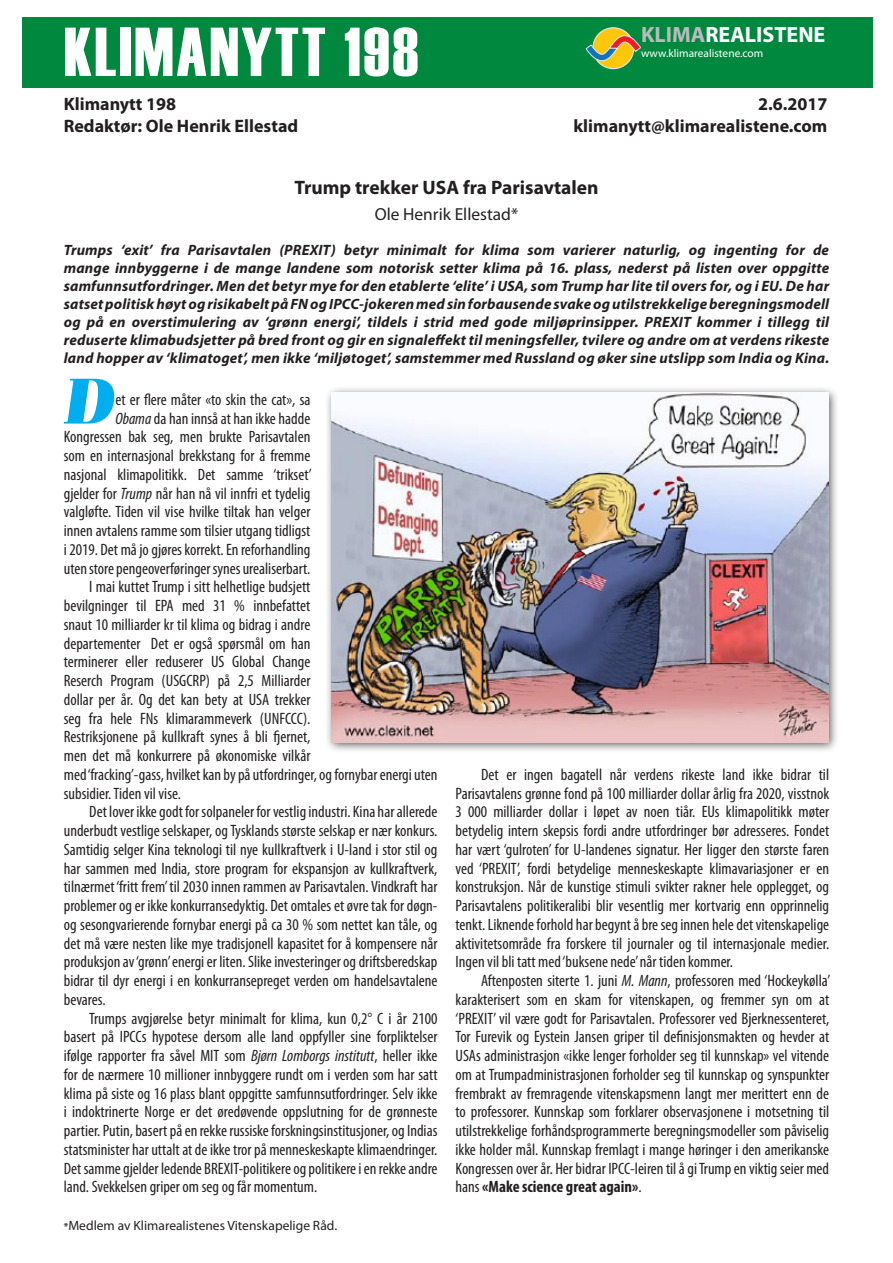
<style>
.page{position:relative;width:893px;height:1263px;background:#fff}
.page>*{position:absolute;margin:0;border:0;box-sizing:border-box;transform-origin:0 0}
.Tekst{font:italic 700 70.35px "Bridone";color:#00aeef}
.t1{font:69px "Haettenschweiler";letter-spacing:.04em;color:#fff}
.t2{font:700 22.05px "Myriad Pro";color:#fff}
.Tittel{font:700 19.5px "Myriad Pro";color:#231f20}
.t3{font:700 18px "Myriad Pro";color:#231f20}
.Forfatter{font:17.4px "Myriad Pro";color:#231f20}
.Tekst-2{font:condensed 16.5px/18.8px "Myriad Pro";color:#231f20;text-align:justify}
.Ingress{font:italic 700 15px/18px "Myriad Pro";letter-spacing:.01em;color:#231f20;text-align:justify}
.t4{font:13.5px "Myriad Pro";color:#231f20}
.t5{font:11.4px "Myriad Pro";color:#fff}
.s1{color:#babbbe}
.s2{font-style:italic}
.s3{font-weight:700}
.s4{font-weight:600;font-size:10.5px}
</style>
<div class="page">
<div style="left:22px;top:17px;width:851px;height:70px;background:#00883e"></div>
<div style="left:593px;top:28px;width:41px;height:41px;background:#fec70c;border-radius:50%"></div>
<div style="left:592px;top:27px;width:42px;height:42px;border:1px solid #e6e7e9;border-radius:50%"></div>
<svg style="left:586px;top:35px;width:55px;height:35px"></svg>
<div style="left:325px;top:386px;width:514px;height:368px;background:#231f20;opacity:.75"></div>
<img style="left:332px;top:393px;width:496px;height:349px">
<p class="t1" style="left:64px;top:12px;width:356px">KLIMANYTT 198</p>
<p class="t2" style="left:641px;top:20px;width:186px"><span class="s1">KLIMA</span>REALISTENE</p>
<p class="t5" style="left:641px;top:46px;width:124px">www.klimarealistene.com</p>
<p class="t3" style="left:64px;top:92px;width:114px">Klimanytt 198</p>
<p class="t3" style="left:758px;top:92px;width:71px">2.6.2017</p>
<p class="t3" style="left:64px;top:114px;width:236px">Redaktør: Ole Henrik Ellestad</p>
<p class="t3" style="left:573px;top:114px;width:255px">klimanytt@klimarealistene.com</p>
<p class="Tittel" style="left:294px;top:175px;width:306px">Trump trekker USA fra Parisavtalen</p>
<p class="Forfatter" style="left:375px;top:203px;width:145px">Ole Henrik Ellestad*</p>
<p class="Ingress" style="left:64px;top:240px;width:767px">Trumps ‘exit’ fra Parisavtalen (PREXIT) betyr minimalt for klima som varierer naturlig, og ingenting for de mange innbyggerne i de mange landene som notorisk setter klima på 16. plass, nederst på listen over oppgitte samfunnsutfordringer. Men det betyr mye for den etablerte ‘elite’ i USA, som Trump har lite til overs for, og i EU. De har satset politisk høyt og risikabelt på FN og IPCC-jokeren med sin forbausende svake og utilstrekkelige beregningsmodell og på en overstimulering av ‘grønn energi’, tildels i strid med gode miljøprinsipper. PREXIT kommer i tillegg til reduserte klimabudsjetter på bred front og gir en signaleffekt til meningsfeller, tvilere og andre om at verdens rikeste land hopper av ‘klimatoget’, men ikke ‘miljøtoget’, samstemmer med Russland og øker sine utslipp som India og Kina.</p>
<p class="Tekst" style="left:64px;top:358px;width:53px">D</p>
<p class="Tekst-2" style="left:64px;top:390px;width:249px;text-align:right">et er flere måter «to skin the cat», sa<br><span class="s2">Obama</span> da han innså at han ikke hadde Kongressen bak seg, men brukte Parisavtalen som en internasjonal brekkstang for å fremme nasjonal klimapolitikk. Det samme ‘trikset’ gjelder for <span class="s2">Trump</span> når han nå vil innfri et tydelig valgløfte. Tiden vil vise hvilke tiltak han velger innen avtalens ramme som tilsier utgang tidligst i 2019. Det må jo gjøres korrekt. En reforhandling uten store pengeoverføringer synes urealiserbart.</p>
<p class="Tekst-2" style="left:64px;top:577px;width:375px;text-align:left;text-indent:26px">I mai kuttet Trump i sitt helhetlige budsjett<br>bevilgninger til EPA med 31 % innbefattet<br>snaut 10 milliarder kr til klima og bidrag i andre<br>departementer Det er også spørsmål om han<br>terminerer eller reduserer US Global Change<br>Reserch Program (USGCRP) på 2,5 Milliarder<br>dollar per år. Og det kan bety at USA trekker<br>seg fra hele FNs klimarammeverk (UNFCCC).<br>Restriksjonene på kullkraft synes å bli fjernet,<br>men det må konkurrere på økonomiske vilkår<br>med ‘fracking’-gass, hvilket kan by på utfordringer, og fornybar energi uten subsidier. Tiden vil vise.</p>
<p class="Tekst-2" style="left:64px;top:802px;width:375px;text-indent:26px">Det lover ikke godt for solpaneler for vestlig industri. Kina har allerede underbudt vestlige selskaper, og Tysklands største selskap er nær konkurs.<br>Samtidig selger Kina teknologi til nye kullkraftverk i U-land i stor stil og har sammen med India, store program for ekspansjon av kullkraftverk, tilnærmet ‘fritt frem’ til 2030 innen rammen av Parisavtalen. Vindkraft har problemer og er ikke konkurransedyktig. Det omtales et øvre tak for døgn&shy;og sesongvarierende fornybar energi på ca 30 % som nettet kan tåle, og det må være nesten like mye tradisjonell kapasitet for å kompensere når produksjon av ‘grønn’ energi er liten. Slike investeringer og driftsberedskap bidrar til dyr energi i en konkurransepreget verden om handelsavtalene bevares.</p>
<p class="Tekst-2" style="left:64px;top:1008px;width:375px;text-indent:26px">Trumps avgjørelse betyr minimalt for klima, kun 0,2° C i år 2100 basert på IPCCs hypotese dersom alle land oppfyller sine forpliktelser ifølge rapporter fra såvel MIT som <span class="s2">Bjørn Lomborgs institutt</span>, heller ikke for de nærmere 10 millioner innbyggere rundt om i verden som har satt klima på siste og 16 plass blant oppgitte samfunnsutfordringer. Selv ikke i indoktrinerte Norge er det øredøvende oppslutning for de grønneste partier. Putin, basert på en rekke russiske forskningsinstitusjoner, og Indias statsminister har uttalt at de ikke tror på menneskeskapte klimaendringer.<br>Det samme gjelder ledende BREXIT-politikere og politikere i en rekke andre land. Svekkelsen griper om seg og får momentum.</p>
<p class="Tekst-2" style="left:455px;top:765px;width:375px;text-indent:26px">Det er ingen bagatell når verdens rikeste land ikke bidrar til Parisavtalens grønne fond på 100 milliarder dollar årlig fra 2020, visstnok 3 000 milliarder dollar i løpet av noen tiår. EUs klimapolitikk møter betydelig intern skepsis fordi andre utfordringer bør adresseres. Fondet har vært ‘gulroten’ for U-landenes signatur. Her ligger den største faren ved ‘PREXIT’, fordi betydelige menneskeskapte klimavariasjoner er en konstruksjon. Når de kunstige stimuli svikter rakner hele opplegget, og Parisavtalens politikeralibi blir vesentlig mer kortvarig enn opprinnelig tenkt. Liknende forhold har begynt å bre seg innen hele det vitenskapelige aktivitetsområde fra forskere til journaler og til internasjonale medier.<br>Ingen vil bli tatt med ‘buksene nede’ når tiden kommer.</p>
<p class="Tekst-2" style="left:455px;top:971px;width:376px;text-indent:26px">Aftenposten siterte 1. juni <span class="s2">M. Mann</span>, professoren med ‘Hockeykølla’ karakterisert som en skam for vitenskapen, og fremmer syn om at ‘PREXIT’ vil være godt for Parisavtalen. Professorer ved Bjerknessenteret, Tor Furevik og Eystein Jansen griper til definisjonsmakten og hevder at USAs administrasjon «ikke lenger forholder seg til kunnskap» vel vitende om at Trumpadministrasjonen forholder seg til kunnskap og synspunkter frembrakt av fremragende vitenskapsmenn langt mer merittert enn de to professorer. Kunnskap som forklarer observasjonene i motsetning til utilstrekkelige forhåndsprogrammerte beregningsmodeller som påviselig ikke holder mål. Kunnskap fremlagt i mange høringer i den amerikanske Kongressen over år. Her bidrar IPCC-leiren til å gi Trump en viktig seier med hans <span class="s3">«Make science great again»</span>.</p>
<p class="t4" style="left:64px;top:1217px;width:275px"><span class="s4">*</span>Medlem av Klimarealistenes Vitenskapelige Råd.</p>
</div>
